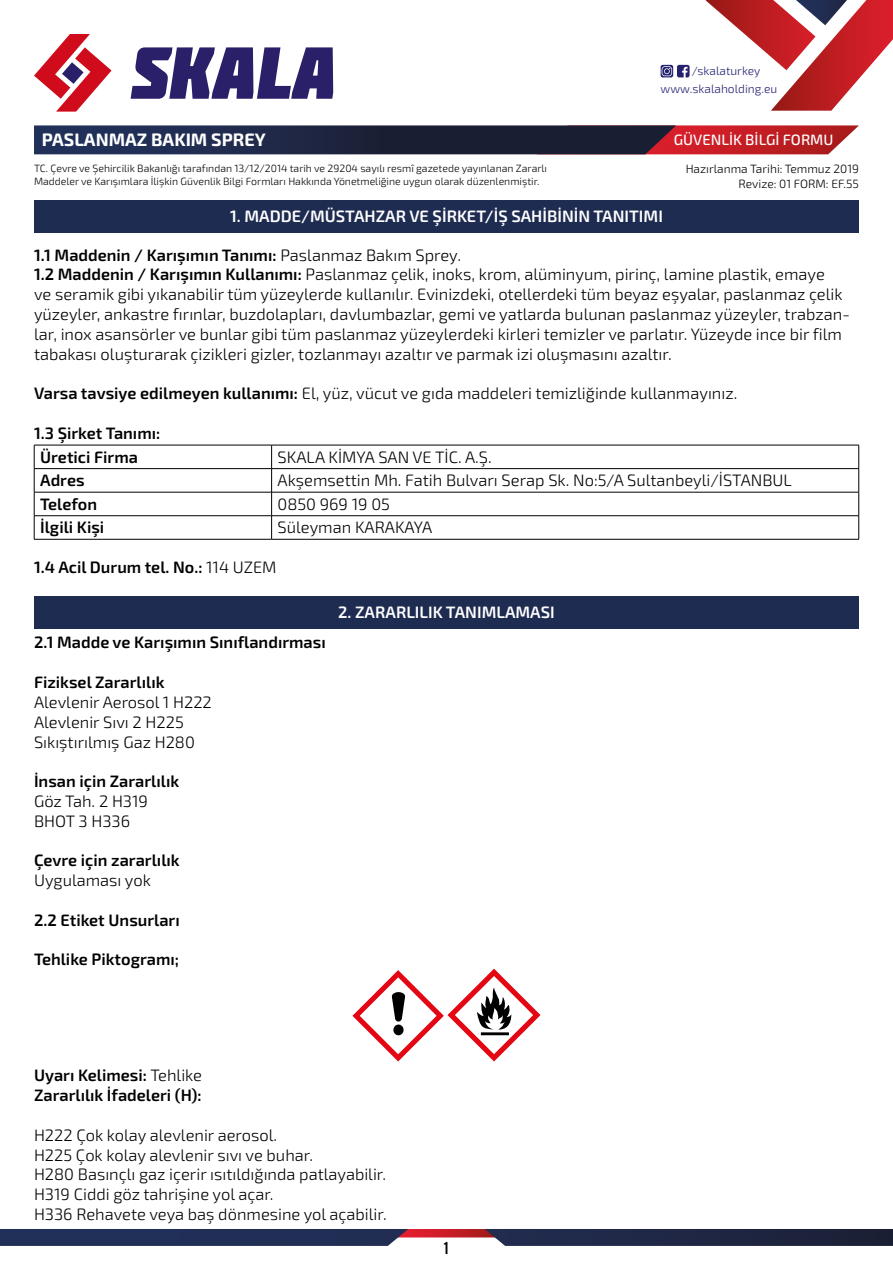
<style>
.page{position:relative;width:893px;height:1263px;background:#fff}
.page>*{position:absolute;margin:0;border:0;box-sizing:border-box;transform-origin:0 0}
.t1{font:700 18px "Exo 2";color:#fff}
.t2{font:300 16.5px/19.8px "Exo 2";color:#000}
.t3{font:600 16.5px/23.7px "Exo 2";color:#000}
.t4{font:600 16.5px "Exo 2";color:#fff}
.t5{font:condensed 16.5px "Trade Gothic Bold Twenty";color:#000}
.t6{font:500 15px "Exo 2";color:#fff}
.t7{font:300 12px/14.4px "Exo 2";color:#000;text-align:right}
.t8{font:300 12px/17.4px "Exo 2";color:#242170}
.t9{font:300 10.5px/12.6px "Exo 2";color:#000}
.s1{font-weight:600}
.s2{font-weight:300}
</style>
<div class="page">
<svg style="left:0;top:1229px;width:893px;height:17px;background:#353756"></svg>
<svg style="left:34px;top:34px;width:78px;height:78px"></svg>
<svg style="left:131px;top:47px;width:202px;height:52px"></svg>
<svg style="left:706px;top:0;width:187px;height:111px"></svg>
<svg style="left:661px;top:65px;width:29px;height:12px"></svg>
<svg style="left:34px;top:125px;width:825px;height:29px;background:#482940"></svg>
<div style="left:34px;top:200px;width:825px;height:32px;background:#1f2c52"></div>
<hr style="left:34px;top:445px;width:238px;height:1px;background:#000">
<hr style="left:272px;top:445px;width:587px;height:1px;background:#000">
<hr style="left:34px;top:468px;width:238px;height:1px;background:#000">
<hr style="left:272px;top:468px;width:587px;height:1px;background:#000">
<hr style="left:34px;top:492px;width:238px;height:1px;background:#000">
<hr style="left:272px;top:492px;width:587px;height:1px;background:#000">
<hr style="left:34px;top:515px;width:238px;height:1px;background:#000">
<svg style="left:34px;top:445px;width:1px;height:94px"></svg>
<hr style="left:272px;top:515px;width:587px;height:1px;background:#000">
<svg style="left:271px;top:445px;width:1px;height:94px"></svg>
<svg style="left:858px;top:445px;width:1px;height:94px"></svg>
<hr style="left:34px;top:539px;width:238px;height:1px;background:#000">
<hr style="left:272px;top:539px;width:587px;height:1px;background:#000">
<div style="left:34px;top:596px;width:825px;height:33px;background:#1f2c52"></div>
<svg style="left:352px;top:969px;width:188px;height:92px"></svg>
<p class="t8" style="left:661px;top:63px;width:118px;text-indent:31px">/skalaturkey www.skalaholding.eu</p>
<p class="t1" style="left:42px;top:129px;width:225px">PASLANMAZ BAKIM SPREY</p>
<p class="t6" style="left:674px;top:131px;width:161px">GÜVENLİK BİLGİ FORMU</p>
<p class="t9" style="left:34px;top:163px;width:515px">TC. Çevre ve Şehircilik Bakanlığı tarafından 13/12/2014 tarih ve 29204 sayılı resmî gazetede yayınlanan Zararlı<br>Maddeler ve Karışımlara İlişkin Güvenlik Bilgi Formları Hakkında Yönetmeliğine uygun olarak düzenlenmiştir.</p>
<p class="t7" style="left:686px;top:162px;width:175px">Hazırlanma Tarihi: Temmuz 2019<br>Revize: 01 FORM: EF.55</p>
<p class="t4" style="left:230px;top:206px;width:434px">1. MADDE/MÜSTAHZAR VE ŞİRKET/İŞ SAHİBİNİN TANITIMI</p>
<p class="t2" style="left:34px;top:245px;width:817px"><span class="s1">1.1 Maddenin / Karışımın Tanımı:</span> Paslanmaz Bakım Sprey.<br><span class="s1">1.2 Maddenin / Karışımın Kullanımı:</span> Paslanmaz çelik, inoks, krom, alüminyum, pirinç, lamine plastik, emaye<br>ve seramik gibi yıkanabilir tüm yüzeylerde kullanılır. Evinizdeki, otellerdeki tüm beyaz eşyalar, paslanmaz çelik yüzeyler, ankastre fırınlar, buzdolapları, davlumbazlar, gemi ve yatlarda bulunan paslanmaz yüzeyler, trabzan&shy;lar, inox asansörler ve bunlar gibi tüm paslanmaz yüzeylerdeki kirleri temizler ve parlatır. Yüzeyde ince bir film tabakası oluşturarak çizikleri gizler, tozlanmayı azaltır ve parmak izi oluşmasını azaltır.</p>
<p class="t2" style="left:34px;top:384px;width:705px"><span class="s1">Varsa tavsiye edilmeyen kullanımı:</span> El, yüz, vücut ve gıda maddeleri temizliğinde kullanmayınız.</p>
<p class="t3" style="left:40px;top:422px;width:122px;text-indent:-6px">1.3 Şirket Tanımı:<br>Üretici Firma</p>
<p class="t2" style="left:278px;top:447px;width:216px">SKALA KİMYA SAN VE TİC. A.Ş.</p>
<p class="t3" style="left:40px;top:469px;width:46px">Adres</p>
<p class="t2" style="left:278px;top:471px;width:516px">Akşemsettin Mh. Fatih Bulvarı Serap Sk. No:5/A Sultanbeyli/İSTANBUL</p>
<p class="t3" style="left:40px;top:492px;width:58px">Telefon</p>
<p class="t2" style="left:278px;top:494px;width:114px">0850 969 19 05</p>
<p class="t3" style="left:40px;top:516px;width:66px">İlgili Kişi</p>
<p class="t2" style="left:278px;top:518px;width:156px">Süleyman KARAKAYA</p>
<p class="t3" style="left:34px;top:556px;width:244px">1.4 Acil Durum tel. No.: <span class="s2">114 UZEM</span></p>
<p class="t4" style="left:338px;top:603px;width:218px">2. ZARARLILIK TANIMLAMASI</p>
<p class="t3" style="left:34px;top:631px;width:293px">2.1 Madde ve Karışımın Sınıflandırması</p>
<p class="t3" style="left:34px;top:671px;width:132px">Fiziksel Zararlılık</p>
<p class="t2" style="left:34px;top:692px;width:179px">Alevlenir Aerosol 1 H222<br>Alevlenir Sıvı 2 H225<br>Sıkıştırılmış Gaz H280</p>
<p class="t3" style="left:34px;top:770px;width:147px">İnsan için Zararlılık</p>
<p class="t2" style="left:34px;top:791px;width:115px">Göz Tah. 2 H319<br>BHOT 3 H336</p>
<p class="t3" style="left:34px;top:849px;width:147px">Çevre için zararlılık</p>
<p class="t2" style="left:34px;top:871px;width:118px">Uygulaması yok</p>
<p class="t3" style="left:34px;top:908px;width:147px">2.2 Etiket Unsurları</p>
<p class="t3" style="left:34px;top:948px;width:147px">Tehlike Piktogramı;</p>
<p class="t3" style="left:34px;top:1066px;width:170px;line-height:19.8px">Uyarı Kelimesi: <span class="s2">Tehlike<br></span>Zararlılık İfadeleri (H):</p>
<p class="t2" style="left:34px;top:1125px;width:354px">H222 Çok kolay alevlenir aerosol.<br>H225 Çok kolay alevlenir sıvı ve buhar.<br>H280 Basınçlı gaz içerir ısıtıldığında patlayabilir.<br>H319 Ciddi göz tahrişine yol açar.<br>H336 Rehavete veya baş dönmesine yol açabilir.</p>
<p class="t5" style="left:443px;top:1238px;width:9px">1</p>
</div>
